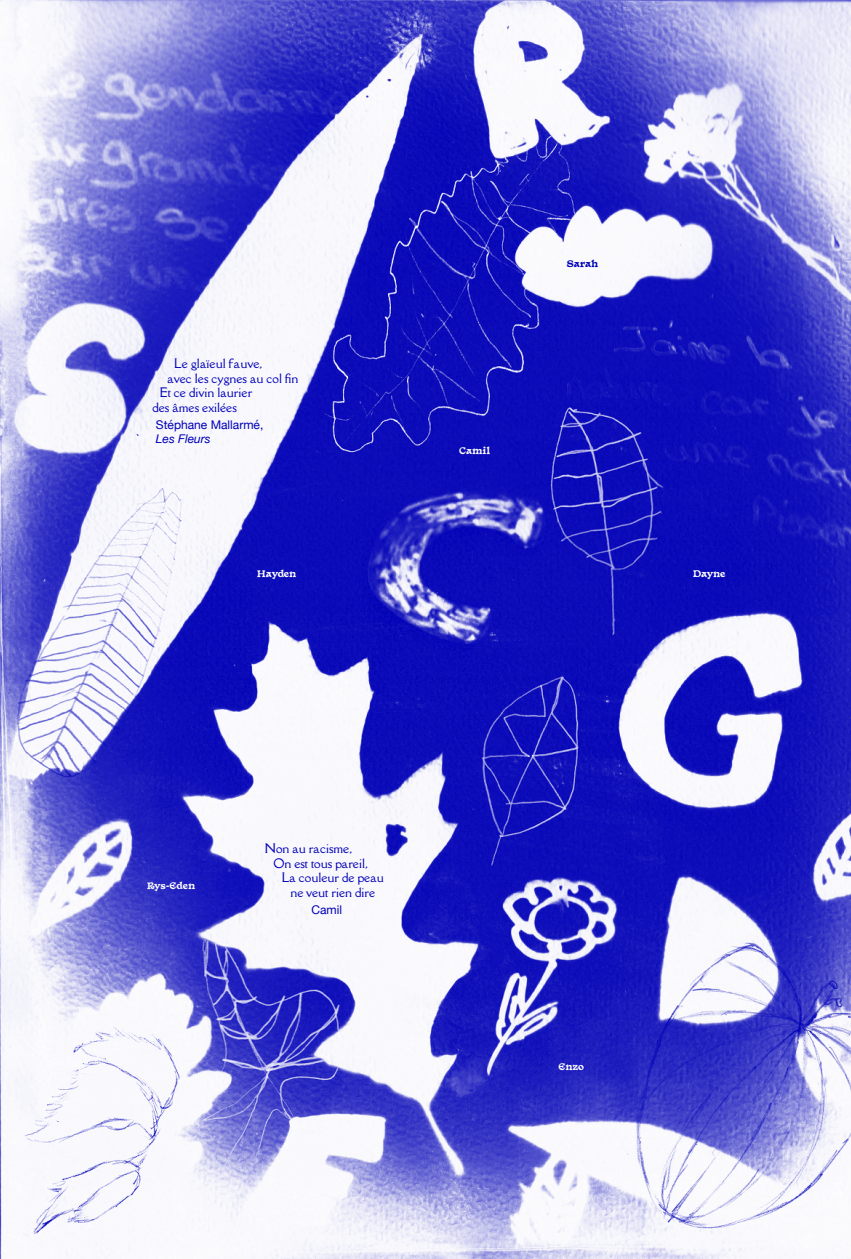
<style>
.page{position:relative;width:851px;height:1259px;background:#fff}
.page>*{position:absolute;margin:0;border:0;box-sizing:border-box;transform-origin:0 0}
.t1{font:12px "Della Respira";color:#0000b7}
.t2{font:12px "Helvetica Neue";color:#0000b7}
.t3{font:italic 12px "Helvetica Neue";color:#0000b7}
.t4{font:700 9px "Basteleur";color:#fff}
.t5{font:700 9px "Basteleur";color:#0000b7}
</style>
<div class="page">
<img style="left:0;top:0;width:850px;height:1259px">
<p class="t1" style="left:174px;top:355px;width:89px">Le glaïeul fauve,</p>
<p class="t1" style="left:167px;top:370px;width:133px">avec les cygnes au col fin</p>
<p class="t1" style="left:160px;top:384px;width:94px">Et ce divin laurier</p>
<p class="t1" style="left:152px;top:399px;width:86px">des âmes exilées</p>
<p class="t2" style="left:156px;top:416px;width:109px">Stéphane Mallarmé,</p>
<p class="t3" style="left:136px;top:430px;width:4px">`</p>
<p class="t3" style="left:156px;top:430px;width:56px">Les Fleurs</p>
<p class="t4" style="left:459px;top:443px;width:33px">Camil</p>
<p class="t5" style="left:566px;top:256px;width:33px">Sarah</p>
<p class="t4" style="left:257px;top:566px;width:41px">Hayden</p>
<p class="t4" style="left:692px;top:566px;width:34px">Dayne</p>
<p class="t4" style="left:147px;top:878px;width:50px">Rys-Eden</p>
<p class="t1" style="left:265px;top:840px;width:89px">Non au racisme,</p>
<p class="t1" style="left:273px;top:855px;width:96px">On est tous pareil,</p>
<p class="t1" style="left:282px;top:869px;width:104px">La couleur de peau</p>
<p class="t1" style="left:290px;top:883px;width:86px">ne veut rien dire</p>
<p class="t2" style="left:311px;top:901px;width:32px">Camil</p>
<p class="t4" style="left:558px;top:1059px;width:27px">Enzo</p>
</div>
